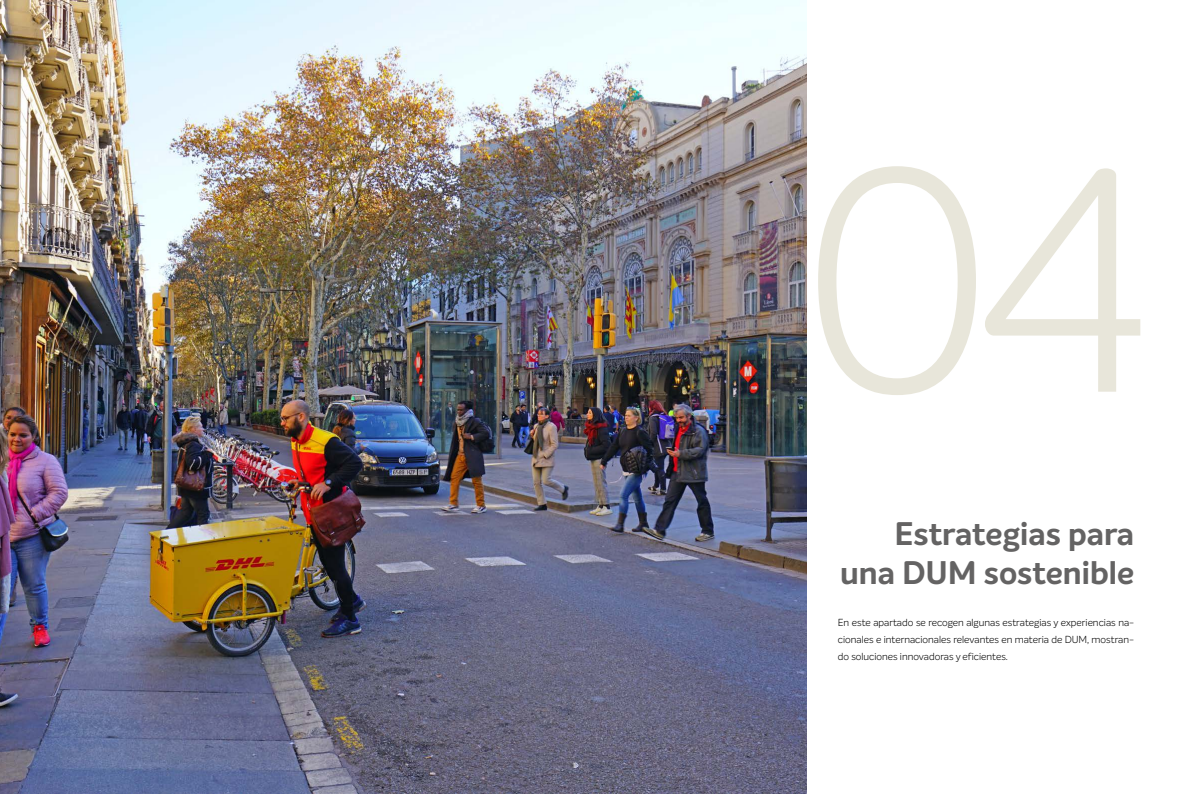
<style>
.page{position:relative;width:1191px;height:794px;background:#fff}
.page>*{position:absolute;margin:0;border:0;box-sizing:border-box;transform-origin:0 0}
.t1{font:300 310px "Intelo";color:#e8e6da}
.t2{font:700 32px/38.4px "Intelo";color:#646363;text-align:right}
.t3{font:300 10px/17px "Intelo";color:#000;text-align:justify}
</style>
<div class="page">
<img style="left:0;top:0;width:806px;height:794px">
<h1 class="t1" style="left:801px;top:92px;width:354px">04</h1>
<h2 class="t2" style="left:840px;top:515px;width:295px">Estrategias para una DUM sostenible</h2>
<p class="t3" style="left:838px;top:614px;width:298px">En este apartado se recogen algunas estrategias y experiencias na&shy;cionales e internacionales relevantes en materia de DUM, mostran&shy;do soluciones innovadoras y eficientes.</p>
</div>
